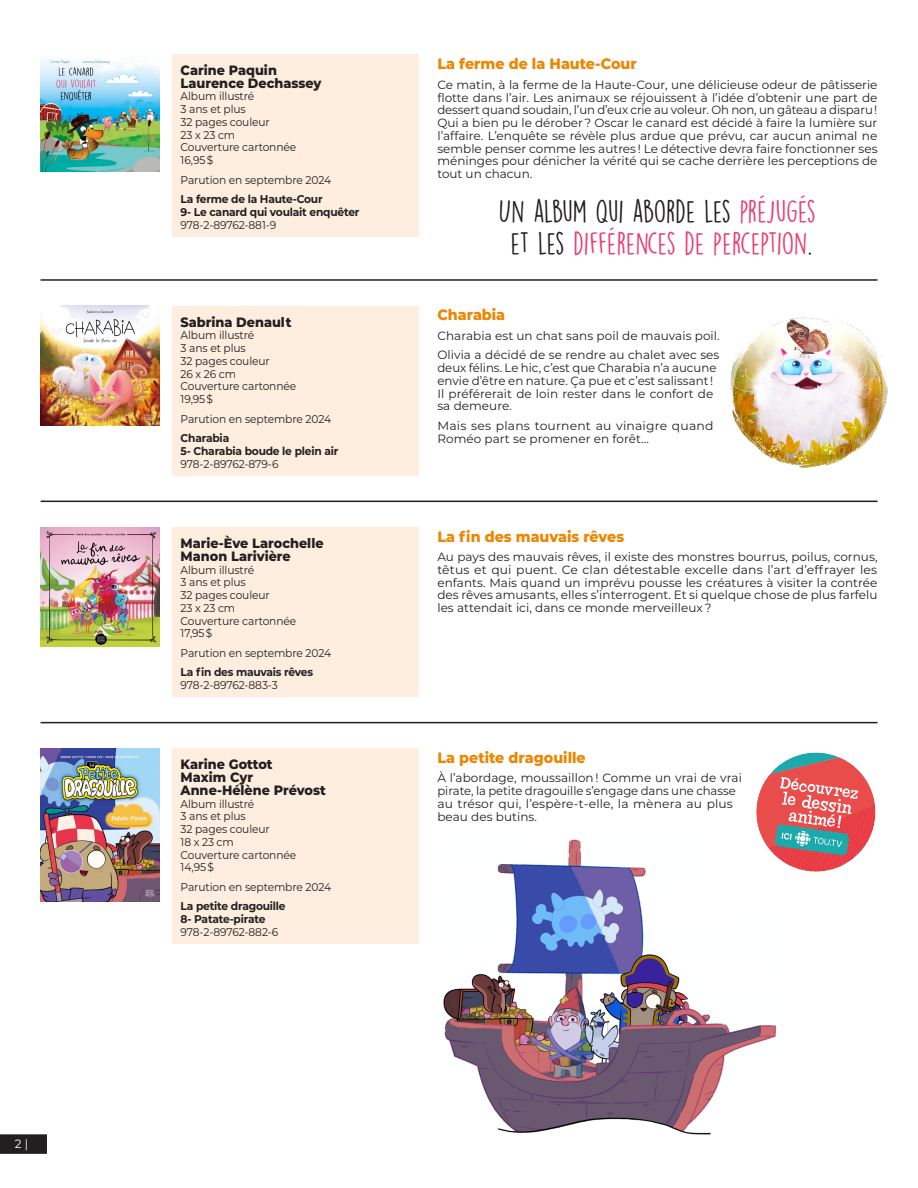
<style>
.page{position:relative;width:918px;height:1188px;background:#fff}
.page>*{position:absolute;margin:0;border:0;box-sizing:border-box;transform-origin:0 0}
.Text_narrow{font:28.5px/31.5px "DK Lemon Yellow Sun";color:#e83f71;text-align:center}
.Titre_livre{font:800 15px "Montserrat";color:#ed8600;scale:.95 1}
.Auteur{font:800 13.5px "Montserrat";color:#231f20;scale:.95 1}
.Texte{font:12px/12.8px "Montserrat";letter-spacing:.005em;color:#231f20}
.Text_narrow-2{font:12px/12.8px "Montserrat";color:#231f20;text-align:justify}
.t1{font:12px "Montserrat";color:#fff}
.Infos_livre{font:11.25px "Montserrat";letter-spacing:-.01em;color:#231f20;scale:.95 1}
.Collection_et_livre{font:700 11.25px/12.8px "Montserrat";letter-spacing:-.02em;color:#231f20;scale:.95 1}
.Parution{font:11.25px "Montserrat";letter-spacing:-.01em;color:#231f20;scale:.95 1}
.s1{color:#231f20}
</style>
<div class="page">
<div style="left:0;top:1134px;width:47px;height:20px;background:#231f20"></div>
<div style="left:173px;top:306px;width:246px;height:170px;background:#fdeee0"></div>
<div style="left:173px;top:748px;width:246px;height:196px;background:#fdeee0"></div>
<div style="left:173px;top:54px;width:246px;height:183px;background:#fdeee0"></div>
<hr style="left:41px;top:279px;width:837px;height:2px;background:#231f20">
<hr style="left:41px;top:501px;width:837px;height:1px;background:#231f20">
<img style="left:41px;top:59px;width:119px;height:113px">
<img style="left:41px;top:306px;width:119px;height:119px">
<hr style="left:41px;top:722px;width:837px;height:1px;background:#231f20">
<div style="left:173px;top:527px;width:246px;height:170px;background:#fdeee0"></div>
<img style="left:40px;top:527px;width:120px;height:119px">
<img style="left:41px;top:748px;width:119px;height:153px">
<img style="left:730px;top:317px;width:158px;height:151px">
<svg style="left:756px;top:752px;width:120px;height:120px"></svg>
<img style="left:780px;top:777px;width:27px;height:15px">
<img style="left:443px;top:835px;width:340px;height:300px">
<p class="t1" style="left:15px;top:1135px;width:15px">2 |</p>
<p class="Auteur" style="left:181px;top:60px;width:103px">Carine Paquin</p>
<p class="Auteur" style="left:181px;top:73px;width:150px">Laurence Dechassey</p>
<p class="Infos_livre" style="left:181px;top:89px;width:79px">Album illustré</p>
<p class="Infos_livre" style="left:181px;top:101px;width:70px">3 ans et plus</p>
<p class="Infos_livre" style="left:181px;top:114px;width:95px">32 pages couleur</p>
<p class="Infos_livre" style="left:181px;top:127px;width:59px">23 x 23 cm</p>
<p class="Infos_livre" style="left:181px;top:140px;width:123px">Couverture cartonnée</p>
<p class="Infos_livre" style="left:181px;top:152px;width:36px">16,95 $</p>
<p class="Parution" style="left:181px;top:172px;width:160px">Parution en septembre 2024</p>
<p class="Collection_et_livre" style="left:181px;top:192px;width:190px">La ferme de la Haute-Cour<br>9- Le canard qui voulait enquêter</p>
<p class="Infos_livre" style="left:181px;top:217px;width:102px">978-2-89762-881-9</p>
<p class="Auteur" style="left:181px;top:312px;width:118px">Sabrina Denault</p>
<p class="Infos_livre" style="left:181px;top:328px;width:79px">Album illustré</p>
<p class="Infos_livre" style="left:181px;top:340px;width:70px">3 ans et plus</p>
<p class="Infos_livre" style="left:181px;top:353px;width:95px">32 pages couleur</p>
<p class="Infos_livre" style="left:181px;top:366px;width:60px">26 x 26 cm</p>
<p class="Infos_livre" style="left:181px;top:379px;width:123px">Couverture cartonnée</p>
<p class="Infos_livre" style="left:181px;top:391px;width:36px">19,95 $</p>
<p class="Parution" style="left:181px;top:411px;width:160px">Parution en septembre 2024</p>
<p class="Collection_et_livre" style="left:181px;top:431px;width:168px">Charabia<br>5- Charabia boude le plein air</p>
<p class="Infos_livre" style="left:181px;top:456px;width:105px">978-2-89762-879-6</p>
<p class="Auteur" style="left:181px;top:533px;width:152px">Marie-Ève Larochelle</p>
<p class="Auteur" style="left:181px;top:546px;width:117px">Manon Larivière</p>
<p class="Infos_livre" style="left:181px;top:562px;width:79px">Album illustré</p>
<p class="Infos_livre" style="left:181px;top:575px;width:70px">3 ans et plus</p>
<p class="Infos_livre" style="left:181px;top:587px;width:95px">32 pages couleur</p>
<p class="Infos_livre" style="left:181px;top:600px;width:59px">23 x 23 cm</p>
<p class="Infos_livre" style="left:181px;top:613px;width:123px">Couverture cartonnée</p>
<p class="Infos_livre" style="left:181px;top:626px;width:35px">17,95 $</p>
<p class="Parution" style="left:181px;top:645px;width:160px">Parution en septembre 2024</p>
<p class="Collection_et_livre" style="left:181px;top:665px;width:141px">La fin des mauvais rêves</p>
<p class="Infos_livre" style="left:181px;top:677px;width:104px">978-2-89762-883-3</p>
<p class="Auteur" style="left:181px;top:755px;width:98px">Karine Gottot</p>
<p class="Auteur" style="left:181px;top:767px;width:78px">Maxim Cyr</p>
<p class="Auteur" style="left:181px;top:780px;width:154px">Anne-Hélène Prévost</p>
<p class="Infos_livre" style="left:181px;top:796px;width:79px">Album illustré</p>
<p class="Infos_livre" style="left:181px;top:809px;width:70px">3 ans et plus</p>
<p class="Infos_livre" style="left:181px;top:821px;width:95px">32 pages couleur</p>
<p class="Infos_livre" style="left:181px;top:834px;width:58px">18 x 23 cm</p>
<p class="Infos_livre" style="left:181px;top:847px;width:123px">Couverture cartonnée</p>
<p class="Infos_livre" style="left:181px;top:860px;width:37px">14,95 $</p>
<p class="Parution" style="left:181px;top:879px;width:160px">Parution en septembre 2024</p>
<p class="Collection_et_livre" style="left:181px;top:899px;width:112px">La petite dragouille<br>8- Patate-pirate</p>
<p class="Infos_livre" style="left:181px;top:924px;width:104px">978-2-89762-882-6</p>
<p class="Titre_livre" style="left:437px;top:53px;width:211px">La ferme de la Haute-Cour</p>
<p class="Text_narrow-2" style="left:437px;top:78px;width:442px">Ce matin, à la ferme de la Haute-Cour, une délicieuse odeur de pâtisserie flotte dans l’air. Les animaux se réjouissent à l’idée d’obtenir une part de dessert quand soudain, l’un d’eux crie au voleur. Oh non, un gâteau a disparu !<br>Qui a bien pu le dérober ? Oscar le canard est décidé à faire la lumière sur l’affaire. L’enquête se révèle plus ardue que prévu, car aucun animal ne semble penser comme les autres ! Le détective devra faire fonctionner ses méninges pour dénicher la vérité qui se cache derrière les perceptions de tout un chacun.</p>
<p class="Text_narrow" style="left:499px;top:196px;width:319px"><span class="s1">UN ALBUM QUI ABORDE LES</span> PRÉJUGÉS<br><span class="s1">ET LES</span> DIFFÉRENCES DE PERCEPTION<span class="s1">.</span></p>
<p class="Titre_livre" style="left:437px;top:304px;width:73px">Charabia</p>
<p class="Texte" style="left:437px;top:329px;width:284px">Charabia est un chat sans poil de mauvais poil.</p>
<p class="Texte" style="left:437px;top:348px;width:284px">Olivia a décidé de se rendre au chalet avec ses deux félins. Le hic, c’est que Charabia n’a aucune envie d’être en nature. Ça pue et c’est salissant !<br>Il préférerait de loin rester dans le confort de sa demeure.</p>
<p class="Texte" style="left:437px;top:419px;width:278px">Mais ses plans tournent au vinaigre quand<br>Roméo part se promener en forêt...</p>
<p class="Titre_livre" style="left:437px;top:525px;width:198px">La fin des mauvais rêves</p>
<p class="Texte" style="left:437px;top:550px;width:442px;text-align:justify">Au pays des mauvais rêves, il existe des monstres bourrus, poilus, cornus, têtus et qui puent. Ce clan détestable excelle dans l’art d’effrayer les enfants. Mais quand un imprévu pousse les créatures à visiter la contrée des rêves amusants, elles s’interrogent. Et si quelque chose de plus farfelu les attendait ici, dans ce monde merveilleux ?</p>
<p class="Titre_livre" style="left:437px;top:747px;width:158px">La petite dragouille</p>
<p class="Texte" style="left:437px;top:771px;width:306px">À l’abordage, moussaillon ! Comme un vrai de vrai pirate, la petite dragouille s’engage dans une chasse au trésor qui, l’espère-t-elle, la mènera au plus beau des butins.</p>
</div>
